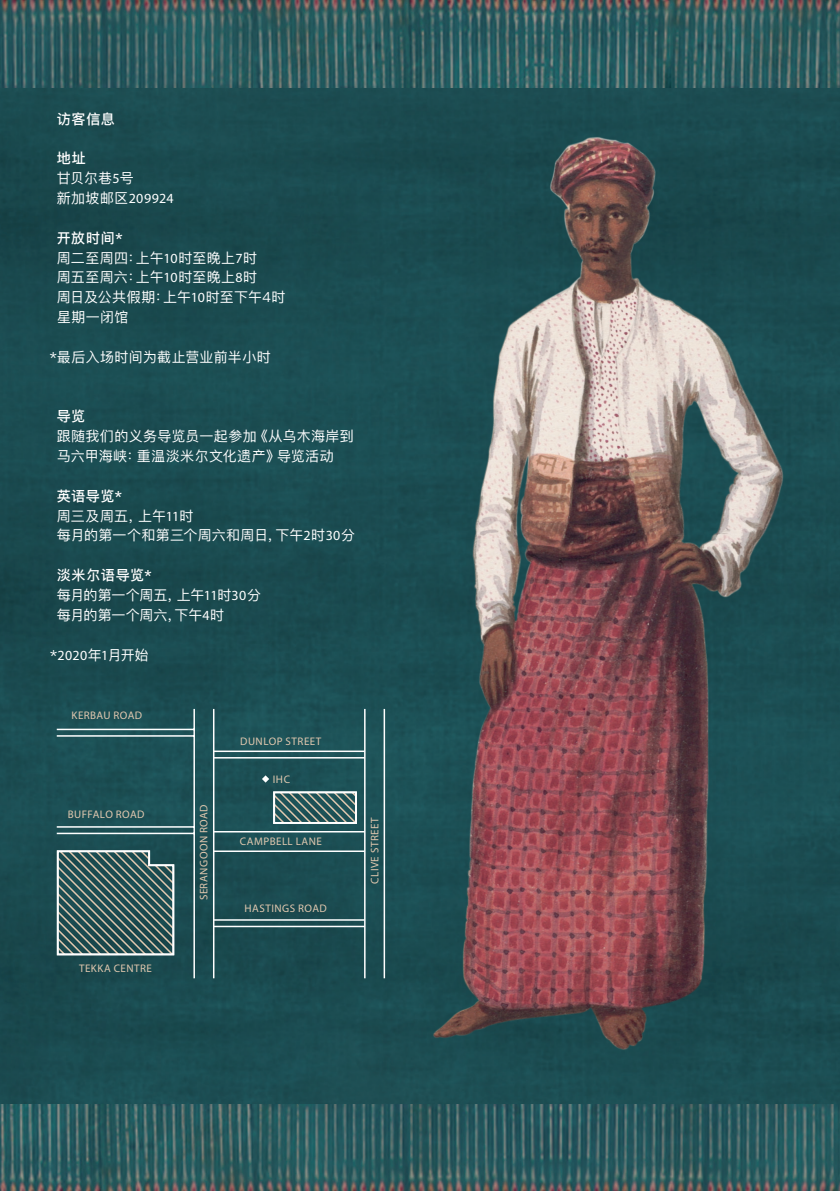
<style>
.page{position:relative;width:840px;height:1191px;background:#fff}
.page>*{position:absolute;margin:0;border:0;box-sizing:border-box;transform-origin:0 0}
.body_copy_-_white{font:14px "Ping Fang SC";letter-spacing:.015em;color:#fff}
.body_copy_-_white-2{font:14px "Ping Fang SC";letter-spacing:-.015em;color:#fff}
.body_copy_-_80__K{font:500 14px "Ping Fang SC";letter-spacing:.05em;color:#fff}
.body_copy_-_white-3{font:14px "Myriad Pro";letter-spacing:.025em;color:#fff}
.title_copy{font:500 14px "Ping Fang SC";color:#fff}
.description_copy{font:11px "Myriad Pro";letter-spacing:.045em;color:#e1c8af}
.s1{font-family:"Myriad Pro"}
.s2{font-family:"Ping Fang SC"}
</style>
<div class="page">
<div style="left:0;top:88px;width:839px;height:1016px;background:#1b4c51"></div>
<img style="left:0;top:1104px;width:839px;height:87px">
<img style="left:0;top:0;width:839px;height:88px">
<img style="left:418px;top:126px;width:372px;height:935px">
<svg style="left:55px;top:707px;width:330px;height:272px;background:#225359"></svg>
<svg style="left:56px;top:750px;width:310px;height:206px;background:#315c60"></svg>
<svg style="left:262px;top:775px;width:7px;height:7px"></svg>
<p class="body_copy_-_80__K" style="left:57px;top:110px;width:60px">访客信息</p>
<p class="body_copy_-_80__K" style="left:57px;top:150px;width:31px">地址</p>
<p class="body_copy_-_white" style="left:57px;top:169px;width:78px">甘贝尔巷<span class="s1">5</span>号</p>
<p class="body_copy_-_white-3" style="left:57px;top:190px;width:118px"><span class="s2">新加坡邮区</span>209924</p>
<p class="title_copy" style="left:57px;top:229px;width:68px">开放时间*</p>
<p class="body_copy_-_white" style="left:57px;top:249px;width:202px">周二至周四：上午<span class="s1">10</span>时至晚上<span class="s1">7</span>时</p>
<p class="body_copy_-_white" style="left:57px;top:269px;width:202px">周五至周六：上午<span class="s1">10</span>时至晚上<span class="s1">8</span>时</p>
<p class="body_copy_-_white" style="left:57px;top:289px;width:230px">周日及公共假期：上午<span class="s1">10</span>时至下午4时</p>
<p class="body_copy_-_white" style="left:57px;top:308px;width:73px">星期一闭馆</p>
<p class="body_copy_-_white" style="left:50px;top:348px;width:223px">*最后入场时间为截止营业前半小时</p>
<p class="body_copy_-_80__K" style="left:57px;top:408px;width:30px">导览</p>
<p class="body_copy_-_white" style="left:57px;top:427px;width:298px">跟随我们的义务导览员一起参加《从乌木海岸到</p>
<p class="body_copy_-_white" style="left:57px;top:447px;width:278px">马六甲海峡：重温淡米尔文化遗产》导览活动</p>
<p class="body_copy_-_80__K" style="left:57px;top:487px;width:67px">英语导览*</p>
<p class="body_copy_-_white" style="left:57px;top:507px;width:138px">周三及周五，上午<span class="s1">11</span>时</p>
<p class="body_copy_-_white" style="left:57px;top:527px;width:300px">每月的第一个和第三个周六和周日，下午<span class="s1">2</span>时<span class="s1">30</span>分</p>
<p class="body_copy_-_80__K" style="left:57px;top:566px;width:96px">淡米尔语导览*</p>
<p class="body_copy_-_white-2" style="left:57px;top:586px;width:206px">每月的第一个周五，上午<span class="s1">11</span>时<span class="s1">30</span>分</p>
<p class="body_copy_-_white-2" style="left:57px;top:606px;width:169px">每月的第一个周六，下午<span class="s1">4</span>时</p>
<p class="body_copy_-_white" style="left:50px;top:646px;width:100px">*<span class="s1">2020</span>年<span class="s1">1</span>月开始</p>
<p class="description_copy" style="left:71px;top:709px;width:72px">KERBAU ROAD</p>
<p class="description_copy" style="left:68px;top:808px;width:78px">BUFFALO ROAD</p>
<p class="description_copy" style="left:197px;top:900px;width:97px;rotate:-90deg">SERANGOON ROAD</p>
<p class="description_copy" style="left:240px;top:734px;width:83px">DUNLOP STREET</p>
<p class="description_copy" style="left:273px;top:772px;width:19px">IHC</p>
<p class="description_copy" style="left:240px;top:834px;width:83px">CAMPBELL LANE</p>
<p class="description_copy" style="left:244px;top:901px;width:84px">HASTINGS ROAD</p>
<p class="description_copy" style="left:368px;top:883px;width:68px;rotate:-90deg">CLIVE STREET</p>
<p class="description_copy" style="left:79px;top:961px;width:74px">TEKKA CENTRE</p>
</div>
